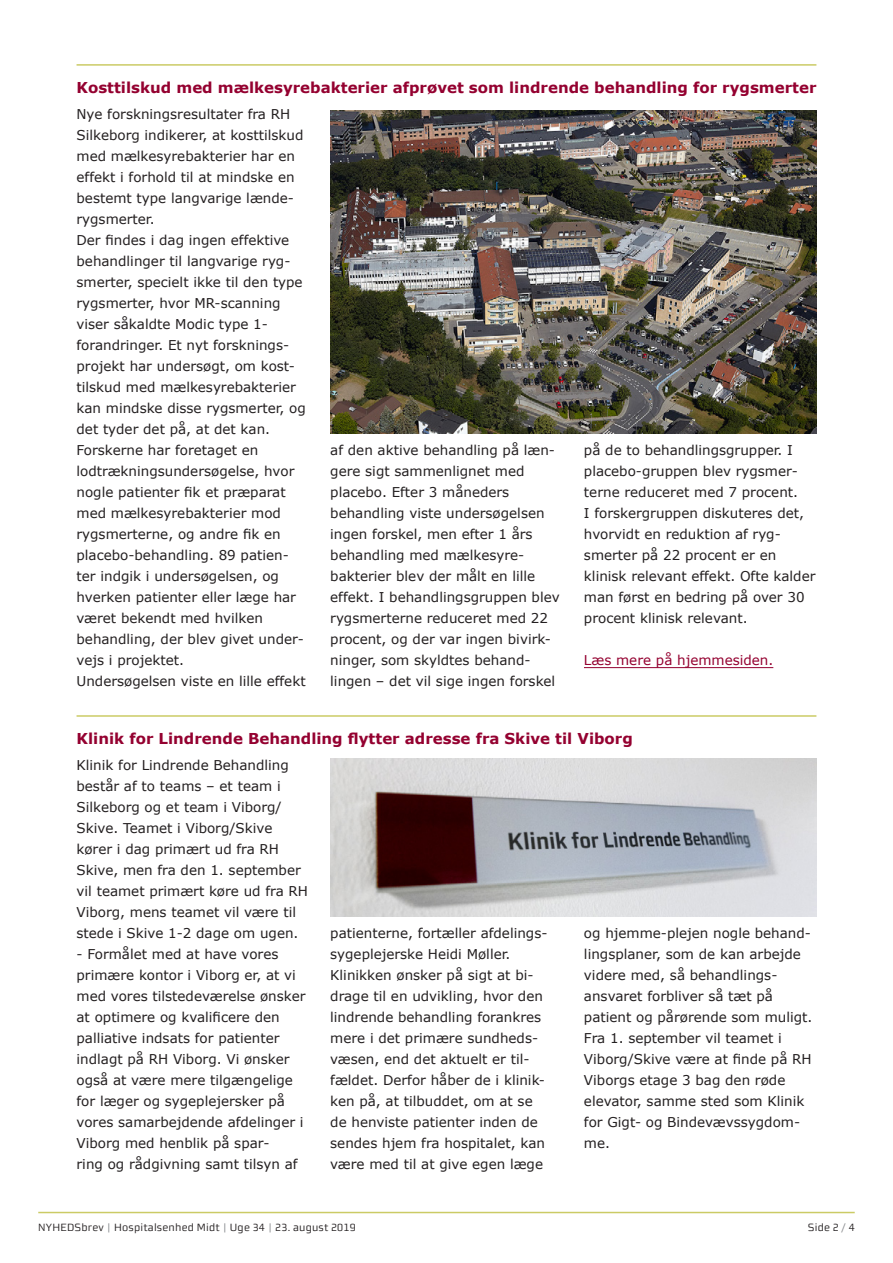
<style>
.page{position:relative;width:893px;height:1263px;background:#fff}
.page>*{position:absolute;margin:0;border:0;box-sizing:border-box;transform-origin:0 0}
.Over_m_streg_-_HEM{font:700 15px "Verdana";color:#940130}
.Brød_-_HEM{font:13.5px/21px "Verdana";color:#231f20}
.Brød_-_HEM-2{font:13.5px "Verdana";color:#940130}
.pagina_-_HEM{font:10.5px "midtsans";letter-spacing:.02em;color:#231f20}
.s1{color:#8a8c8f}
</style>
<div class="page">
<hr style="left:38px;top:1212px;width:817px;height:1px;background:#cbcb65">
<hr style="left:77px;top:64px;width:739px;height:2px;background:#cbcb65">
<hr style="left:584px;top:667px;width:189px;height:1px;background:#940130">
<img style="left:330px;top:111px;width:486px;height:323px">
<hr style="left:77px;top:715px;width:739px;height:2px;background:#cbcb65">
<img style="left:330px;top:758px;width:486px;height:159px">
<p class="Over_m_streg_-_HEM" style="left:77px;top:77px;width:741px">Kosttilskud med mælkesyrebakterier afprøvet som lindrende behandling for rygsmerter</p>
<p class="Brød_-_HEM" style="left:77px;top:103px;width:228px">Nye forskningsresultater fra RH<br>Silkeborg indikerer, at kosttilskud med mælkesyrebakterier har en effekt i forhold til at mindske en bestemt type langvarige lænde&shy;rygsmerter.</p>
<p class="Brød_-_HEM" style="left:77px;top:229px;width:228px">Der findes i dag ingen effektive behandlinger til langvarige ryg&shy;smerter, specielt ikke til den type rygsmerter, hvor MR-scanning viser såkaldte Modic type 1-</p>
<p class="Brød_-_HEM" style="left:77px;top:334px;width:231px">forandringer. Et nyt forsknings&shy;projekt har undersøgt, om kost&shy;tilskud med mælkesyrebakterier kan mindske disse rygsmerter, og det tyder det på, at det kan.</p>
<p class="Brød_-_HEM" style="left:77px;top:439px;width:221px">Forskerne har foretaget en lodtrækningsundersøgelse, hvor nogle patienter fik et præparat med mælkesyrebakterier mod rygsmerterne, og andre fik en placebo-behandling. 89 patien&shy;ter indgik i undersøgelsen, og hverken patienter eller læge har været bekendt med hvilken</p>
<p class="Brød_-_HEM" style="left:77px;top:628px;width:229px">behandling, der blev givet under&shy;vejs i projektet.</p>
<p class="Brød_-_HEM" style="left:77px;top:670px;width:231px">Undersøgelsen viste en lille effekt</p>
<p class="Brød_-_HEM" style="left:330px;top:439px;width:226px">af den aktive behandling på læn&shy;gere sigt sammenlignet med</p>
<p class="Brød_-_HEM" style="left:330px;top:481px;width:181px">placebo. Efter 3 måneders</p>
<p class="Brød_-_HEM" style="left:330px;top:502px;width:231px">behandling viste undersøgelsen ingen forskel, men efter 1 års behandling med mælkesyre&shy;bakterier blev der målt en lille effekt. I behandlingsgruppen blev rygsmerterne reduceret med 22 procent, og der var ingen bivirk&shy;ninger, som skyldtes behand&shy;lingen – det vil sige ingen forskel</p>
<p class="Brød_-_HEM" style="left:584px;top:439px;width:216px">på de to behandlingsgrupper. I placebo-gruppen blev rygsmer&shy;terne reduceret med 7 procent.</p>
<p class="Brød_-_HEM" style="left:584px;top:502px;width:233px">I forskergruppen diskuteres det, hvorvidt en reduktion af ryg&shy;smerter på 22 procent er en klinisk relevant effekt. Ofte kalder man først en bedring på over 30 procent klinisk relevant.</p>
<p class="Brød_-_HEM-2" style="left:584px;top:650px;width:191px">Læs mere på hjemmesiden.</p>
<p class="Over_m_streg_-_HEM" style="left:77px;top:728px;width:558px">Klinik for Lindrende Behandling flytter adresse fra Skive til Viborg</p>
<p class="Brød_-_HEM" style="left:77px;top:754px;width:214px">Klinik for Lindrende Behandling består af to teams – et team i</p>
<p class="Brød_-_HEM" style="left:77px;top:796px;width:233px">Silkeborg og et team i Viborg/<br>Skive. Teamet i Viborg/Skive kører i dag primært ud fra RH<br>Skive, men fra den 1. september vil teamet primært køre ud fra RH<br>Viborg, mens teamet vil være til stede i Skive 1-2 dage om ugen.</p>
<p class="Brød_-_HEM" style="left:77px;top:943px;width:230px">- Formålet med at have vores primære kontor i Viborg er, at vi med vores tilstedeværelse ønsker at optimere og kvalificere den palliative indsats for patienter indlagt på RH Viborg. Vi ønsker også at være mere tilgængelige for læger og sygeplejersker på vores samarbejdende afdelinger i</p>
<p class="Brød_-_HEM" style="left:77px;top:1132px;width:223px">Viborg med henblik på spar&shy;ring og rådgivning samt tilsyn af</p>
<p class="Brød_-_HEM" style="left:330px;top:922px;width:219px">patienterne, fortæller afdelings&shy;sygeplejerske Heidi Møller.</p>
<p class="Brød_-_HEM" style="left:330px;top:964px;width:216px">Klinikken ønsker på sigt at bi&shy;drage til en udvikling, hvor den lindrende behandling forankres mere i det primære sundheds&shy;væsen, end det aktuelt er til&shy;fældet. Derfor håber de i klinik&shy;ken på, at tilbuddet, om at se de henviste patienter inden de sendes hjem fra hospitalet, kan være med til at give egen læge</p>
<p class="Brød_-_HEM" style="left:584px;top:922px;width:228px">og hjemme-plejen nogle behand&shy;lingsplaner, som de kan arbejde videre med, så behandlings-</p>
<p class="Brød_-_HEM" style="left:584px;top:985px;width:191px">ansvaret forbliver så tæt på</p>
<p class="Brød_-_HEM" style="left:584px;top:1006px;width:230px">patient og pårørende som muligt.</p>
<p class="Brød_-_HEM" style="left:584px;top:1027px;width:229px">Fra 1. september vil teamet i<br>Viborg/Skive være at finde på RH<br>Viborgs etage 3 bag den røde</p>
<p class="Brød_-_HEM" style="left:584px;top:1090px;width:222px">elevator, samme sted som Klinik for Gigt- og Bindevævssygdom&shy;me.</p>
<p class="pagina_-_HEM" style="left:38px;top:1221px;width:319px">NYHEDSbrev <span class="s1">|</span> Hospitalsenhed Midt <span class="s1">|</span> Uge 34 <span class="s1">|</span> 23. august 2019</p>
<p class="pagina_-_HEM" style="left:808px;top:1221px;width:48px">Side 2 <span class="s1">/</span> 4</p>
</div>
